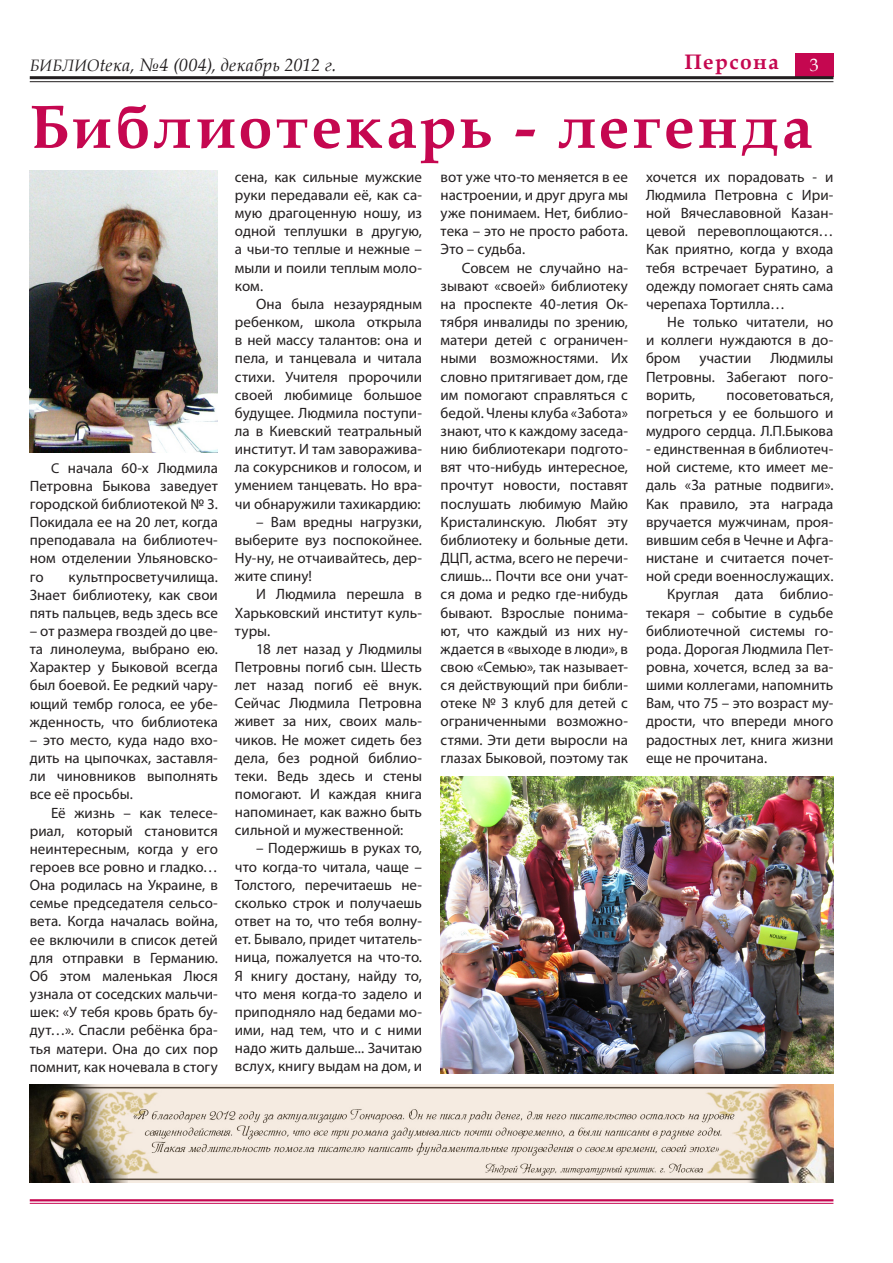
<style>
.page{position:relative;width:893px;height:1263px;background:#fff}
.page>*{position:absolute;margin:0;border:0;box-sizing:border-box;transform-origin:0 0}
.Заголовок{font:700 61.5px "Book Antiqua";letter-spacing:.05em;color:#c50750}
.Заголовок-2{font:700 21px "Book Antiqua";letter-spacing:.07em;color:#c50750}
.t1{font:italic 18px "Book Antiqua";letter-spacing:.02em;color:#231f20}
.t2{font:18px "Book Antiqua";color:#fff}
.Заголовок-3{font:15px/18.1px "Myriad Pro";color:#231f20;text-align:justify}
.s1{font-size:16.5px}
.s2{font-size:14.25px}
</style>
<div class="page">
<div style="left:795px;top:53px;width:38px;height:23px;background:#c50750"></div>
<hr style="left:30px;top:76px;width:803px;height:3px;background:#231f20">
<hr style="left:30px;top:81px;width:803px;height:1px;background:#231f20">
<hr style="left:30px;top:1199px;width:803px;height:2px;background:#c50750">
<hr style="left:30px;top:1203px;width:803px;height:1px;background:#c50750">
<img style="left:30px;top:1084px;width:803px;height:98px">
<img style="left:30px;top:171px;width:188px;height:282px">
<img style="left:441px;top:776px;width:392px;height:298px">
<p class="Заголовок-2" style="left:685px;top:48px;width:96px">Персона</p>
<p class="t1" style="left:30px;top:52px;width:308px"><span class="s1">БИБЛИО</span>tека, №4 (004), декабрь 2012 г.</p>
<p class="t2" style="left:810px;top:52px;width:10px">3</p>
<p class="Заголовок" style="left:30px;top:85px;width:785px">Библиотекарь - легенда</p>
<p class="Заголовок-3" style="left:30px;top:458px;width:190px;text-indent:21px"><span class="s2">С</span> начала 60-х Людмила Петровна Быкова заведует городской библиотекой № 3.<br>Покидала ее на 20 лет, когда преподавала на библиотеч&shy;ном отделении Ульяновско&shy;го</p>
<p class="Заголовок-3" style="left:30px;top:567px;width:190px;text-indent:39px">культпросветучилища.<br>Знает библиотеку, как свои пять пальцев, ведь здесь все</p>
<p class="Заголовок-3" style="left:30px;top:622px;width:190px">– от размера гвоздей до цве&shy;та линолеума, выбрано ею.<br>Характер у Быковой всегда был боевой. Ее редкий чару&shy;ющий тембр голоса, ее убе&shy;жденность, что библиотека</p>
<p class="Заголовок-3" style="left:30px;top:730px;width:190px">– это место, куда надо вхо&shy;дить на цыпочках, заставля&shy;ли чиновников выполнять все её просьбы.</p>
<p class="Заголовок-3" style="left:30px;top:803px;width:190px;text-indent:21px">Её жизнь – как телесе&shy;риал, который становится неинтересным, когда у его героев все ровно и гладко… Она родилась на Украине, в семье председателя сельсо&shy;вета. Когда началась война, ее включили в список детей для отправки в Германию.<br>Об этом маленькая Люся узнала от соседских мальчи&shy;шек: «У тебя кровь брать бу&shy;дут…». Спасли ребёнка бра&shy;тья матери. Она до сих пор помнит, как ночевала в стогу</p>
<p class="Заголовок-3" style="left:235px;top:167px;width:189px">сена, как сильные мужские руки передавали её, как са&shy;мую драгоценную ношу, из одной теплушки в другую, а чьи-то теплые и нежные – мыли и поили теплым моло&shy;ком.</p>
<p class="Заголовок-3" style="left:235px;top:295px;width:189px;text-indent:21px">Она была незаурядным ребенком, школа открыла в ней массу талантов: она и пела, и танцевала и читала стихи. Учителя пророчили своей любимице большое будущее. Людмила поступи&shy;ла в Киевский театральный институт. И там заворажива&shy;ла сокурсников и голосом, и умением танцевать. Но вра&shy;чи обнаружили тахикардию:</p>
<p class="Заголовок-3" style="left:235px;top:512px;width:189px;text-indent:21px">– Вам вредны нагрузки, выберите вуз поспокойнее.<br>Ну-ну, не отчаивайтесь, дер&shy;жите спину!</p>
<p class="Заголовок-3" style="left:235px;top:585px;width:189px;text-indent:21px">И Людмила перешла в Харьковский институт куль&shy;туры.</p>
<p class="Заголовок-3" style="left:235px;top:639px;width:189px;text-indent:21px">18 лет назад у Людмилы Петровны погиб сын. Шесть лет назад погиб её внук.<br>Сейчас Людмила Петровна живет за них, своих маль&shy;чиков. Не может сидеть без дела, без родной библио&shy;теки. Ведь здесь и стены помогают. И каждая книга напоминает, как важно быть сильной и мужественной:</p>
<p class="Заголовок-3" style="left:235px;top:839px;width:189px;text-indent:21px">– Подержишь в руках то, что когда-то читала, чаще – Толстого, перечитаешь не&shy;сколько строк и получаешь ответ на то, что тебя волну&shy;ет. Бывало, придет читатель&shy;ница, пожалуется на что-то.<br>Я книгу достану, найду то, что меня когда-то задело и приподняло над бедами мо&shy;ими, над тем, что и с ними надо жить дальше... Зачитаю вслух, книгу выдам на дом, и</p>
<p class="Заголовок-3" style="left:441px;top:167px;width:189px">вот уже что-то меняется в ее настроении, и друг друга мы уже понимаем. Нет, библио&shy;тека – это не просто работа.<br>Это – судьба.</p>
<p class="Заголовок-3" style="left:441px;top:258px;width:189px;text-indent:21px">Совсем не случайно на&shy;зывают «своей» библиотеку на проспекте 40-летия Ок&shy;тября инвалиды по зрению, матери детей с ограничен&shy;ными возможностями. Их словно притягивает дом, где им помогают справляться с бедой. Члены клуба «Забота» знают, что к каждому заседа&shy;нию библиотекари подгото&shy;вят что-нибудь интересное, прочтут новости, поставят послушать любимую Майю Кристалинскую. Любят эту библиотеку и больные дети.<br>ДЦП, астма, всего не перечи&shy;слишь... Почти все они учат&shy;ся дома и редко где-нибудь бывают. Взрослые понима&shy;ют, что каждый из них ну&shy;ждается в «выходе в люди», в свою «Семью», так называет&shy;ся действующий при библи&shy;отеке № 3 клуб для детей с ограниченными возможно&shy;стями. Эти дети выросли на глазах Быковой, поэтому так</p>
<p class="Заголовок-3" style="left:646px;top:167px;width:189px">хочется их порадовать - и Людмила Петровна с Ири&shy;ной Вячеславовной Казан&shy;цевой перевоплощаются… Как приятно, когда у входа тебя встречает Буратино, а одежду помогает снять сама черепаха Тортилла…</p>
<p class="Заголовок-3" style="left:646px;top:313px;width:189px;text-indent:21px">Не только читатели, но и коллеги нуждаются в до&shy;бром</p>
<p class="Заголовок-3" style="left:646px;top:349px;width:189px;text-indent:124px">Людмилы Петровны. Забегают пого&shy;ворить,</p>
<p class="Заголовок-3" style="left:699px;top:349px;width:53px">участии</p>
<p class="Заголовок-3" style="left:646px;top:385px;width:189px;text-indent:81px">посоветоваться, погреться у ее большого и мудрого сердца. Л.П.Быкова</p>
<p class="Заголовок-3" style="left:646px;top:440px;width:189px">- единственная в библиотеч&shy;ной системе, кто имеет ме&shy;даль «За ратные подвиги».<br>Как правило, эта награда вручается мужчинам, проя&shy;вившим себя в Чечне и Афга&shy;нистане и считается почет&shy;ной среди военнослужащих.</p>
<p class="Заголовок-3" style="left:646px;top:585px;width:189px;text-indent:21px">Круглая дата библио&shy;текаря – событие в судьбе библиотечной системы го&shy;рода. Дорогая Людмила Пет&shy;ровна, хочется, вслед за ва&shy;шими коллегами, напомнить Вам, что 75 – это возраст му&shy;дрости, что впереди много радостных лет, книга жизни еще не прочитана.</p>
</div>
